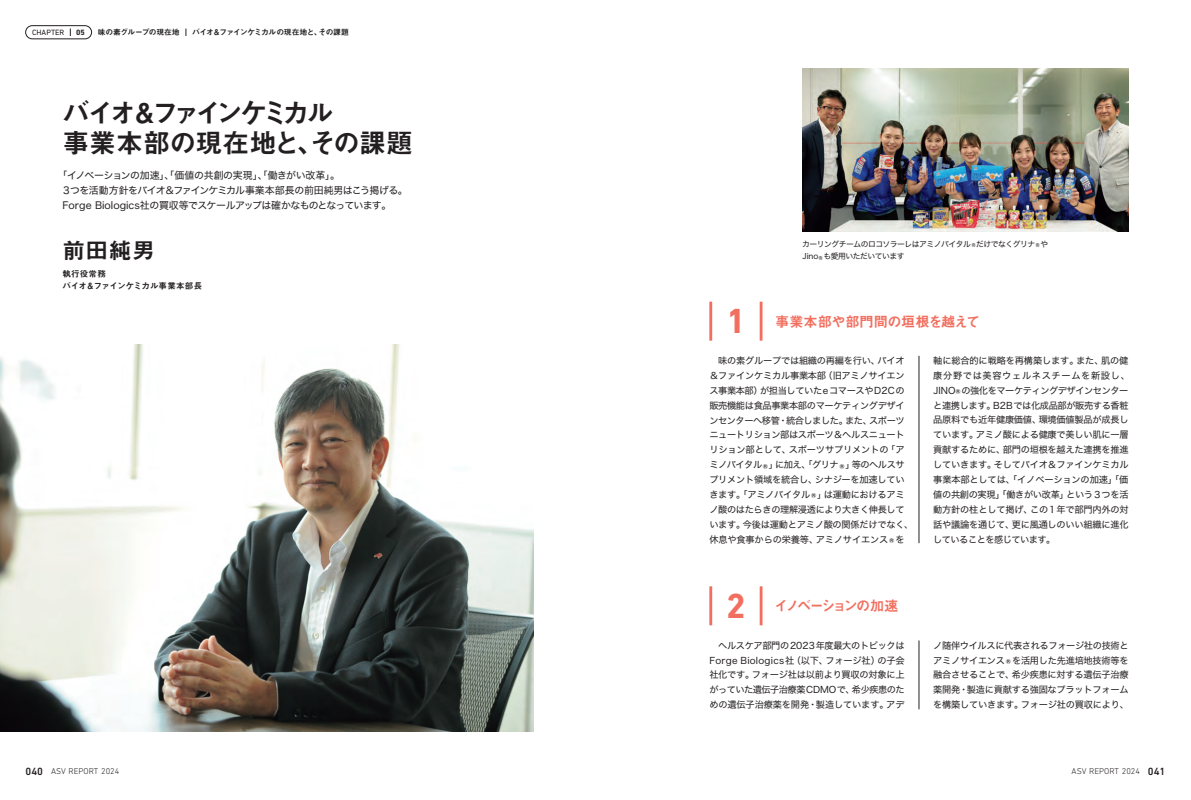
<style>
.page{position:relative;width:1191px;height:800px;background:#fff}
.page>*{position:absolute;margin:0;border:0;box-sizing:border-box;transform-origin:0 0}
.t1{font:700 35.4px "DIN Next LT Pro";color:#f26f5f}
.t2{font:26.9px/29.8px "Midashi Go Pro MB31";letter-spacing:-.08em;color:#231f20}
.t3{font:22.7px "Midashi Go Pro MB31";color:#231f20}
.t4{font:14.2px "Midashi Go Pro MB31";letter-spacing:-.03em;color:#f26f5f}
.t5{font:14.2px "Midashi Go Pro MB31";letter-spacing:-.15em;color:#f26f5f}
.t6{font:9.9px/14.9px "Hira Kaku Std W4";letter-spacing:-.04em;color:#231f20}
.t7{font:9.2px/14.9px "Hira Kaku Std W4";letter-spacing:-.025em;color:#231f20}
.t8{font:300 8.5px "DIN Next LT Pro";color:#231f20}
.t9{font:8.5px/12.1px "Midashi Go Pro MB31";letter-spacing:.005em;color:#231f20}
.t10{font:7.8px/12.8px "Hira Kaku Std W4";letter-spacing:-.06em;color:#231f20}
.t11{font:7.8px "Midashi Go Pro MB31";letter-spacing:-.05em;color:#231f20}
.t12{font:7.8px "DIN Next LT Pro";color:#231f20}
.t13{font:700 7.8px "DIN Next LT Pro";color:#231f20}
.s1{font-weight:500;font-size:10.6px}
</style>
<div class="page">
<div style="left:26px;top:26px;width:66px;height:13px;border:1px solid #231f20;border-radius:7px"></div>
<hr style="left:918px;top:356px;width:1px;height:187px;background:#231f20">
<hr style="left:709px;top:301px;width:3px;height:39px;background:#f26f5f">
<hr style="left:759px;top:301px;width:3px;height:39px;background:#f26f5f">
<img style="left:0;top:344px;width:533px;height:387px">
<img style="left:802px;top:68px;width:326px;height:163px">
<hr style="left:918px;top:640px;width:1px;height:69px;background:#231f20">
<hr style="left:709px;top:586px;width:3px;height:39px;background:#f26f5f">
<hr style="left:759px;top:586px;width:3px;height:39px;background:#f26f5f">
<p class="t12" style="left:32px;top:28px;width:34px">CHAPTER</p>
<p class="t13" style="left:76px;top:28px;width:10px">05</p>
<p class="t11" style="left:98px;top:26px;width:252px">味の素グループの現在地　　バイオ＆ファインケミカルの現在地と、その課題</p>
<h2 class="t2" style="left:62px;top:95px;width:352px">バイオ＆ファインケミカル<br>事業本部の現在地と、その課題</h2>
<p class="t6" style="left:61px;top:168px;width:348px;text-indent:-4px">「イノベーションの加速」、「価値の共創の実現」、「働きがい改革」。<br>３つを活動方針をバイオ＆ファインケミカル事業本部長の前田純男はこう掲げる。<br>Forge Biologics社の買収等でスケールアップは確かなものとなっています。</p>
<h3 class="t3" style="left:62px;top:232px;width:94px">前田純男</h3>
<p class="t9" style="left:62px;top:267px;width:141px">執行役常務<br>バイオ＆ファインケミカル事業本部長</p>
<p class="t10" style="left:802px;top:237px;width:248px">カーリングチームのロコソラーレはアミノバイタル®だけでなくグリナ®や<br>Jino®も愛用いただいています</p>
<h1 class="t1" style="left:726px;top:300px;width:21px">1</h1>
<h3 class="t4" style="left:775px;top:310px;width:206px">事業本部や部門間の垣根を越えて</h3>
<p class="t7" style="left:709px;top:353px;width:206px">　味の素グループでは組織の再編を行い、バイオ＆ファインケミカル事業本部（旧アミノサイエンス事業本部）が担当していたeコマースやD2Cの販売機能は食品事業本部のマーケティングデザインセンターへ移管・統合しました。また、スポーツニュートリション部はスポーツ＆ヘルスニュートリション部として、スポーツサプリメントの「アミノバイタル®」に加え、「グリナ®」等のヘルスサプリメント領域を統合し、シナジーを加速していきます。「アミノバイタル®」は運動におけるアミノ酸のはたらきの理解浸透により大きく伸長しています。今後は運動とアミノ酸の関係だけでなく、休息や食事からの栄養等、アミノサイエンス®を</p>
<p class="t7" style="left:933px;top:353px;width:198px">軸に総合的に戦略を再構築します。また、肌の健康分野では美容ウェルネスチームを新設し、<br>JINO®の強化をマーケティングデザインセンターと連携します。B2Bでは化成品部が販売する香粧品原料でも近年健康価値、環境価値製品が成長しています。アミノ酸による健康で美しい肌に一層貢献するために、部門の垣根を越えた連携を推進していきます。そしてバイオ＆ファインケミカル事業本部としては、「イノベーションの加速」「価値の共創の実現」「働きがい改革」という３つを活動方針の柱として掲げ、この1年で部門内外の対話や議論を通じて、更に風通しのいい組織に進化していることを感じています。</p>
<h1 class="t1" style="left:726px;top:585px;width:21px">2</h1>
<h3 class="t5" style="left:774px;top:594px;width:126px">イノベーションの加速</h3>
<p class="t7" style="left:709px;top:637px;width:197px;text-align:justify">　ヘルスケア部門の2023年度最大のトピックはForge Biologics社（以下、フォージ社）の子会社化です。フォージ社は以前より買収の対象に上がっていた遺伝子治療薬CDMOで、希少疾患のための遺伝子治療薬を開発・製造しています。アデ</p>
<p class="t7" style="left:933px;top:637px;width:197px;text-align:justify">ノ随伴ウイルスに代表されるフォージ社の技術とアミノサイエンス®を活用した先進培地技術等を融合させることで、希少疾患に対する遺伝子治療薬開発・製造に貢献する強固なプラットフォームを構築していきます。フォージ社の買収により、</p>
<p class="t8" style="left:26px;top:766px;width:95px"><span class="s1">040</span> ASV REPORT 2024</p>
<p class="t8" style="left:1071px;top:766px;width:95px">ASV REPORT 2024 <span class="s1">041</span></p>
</div>
